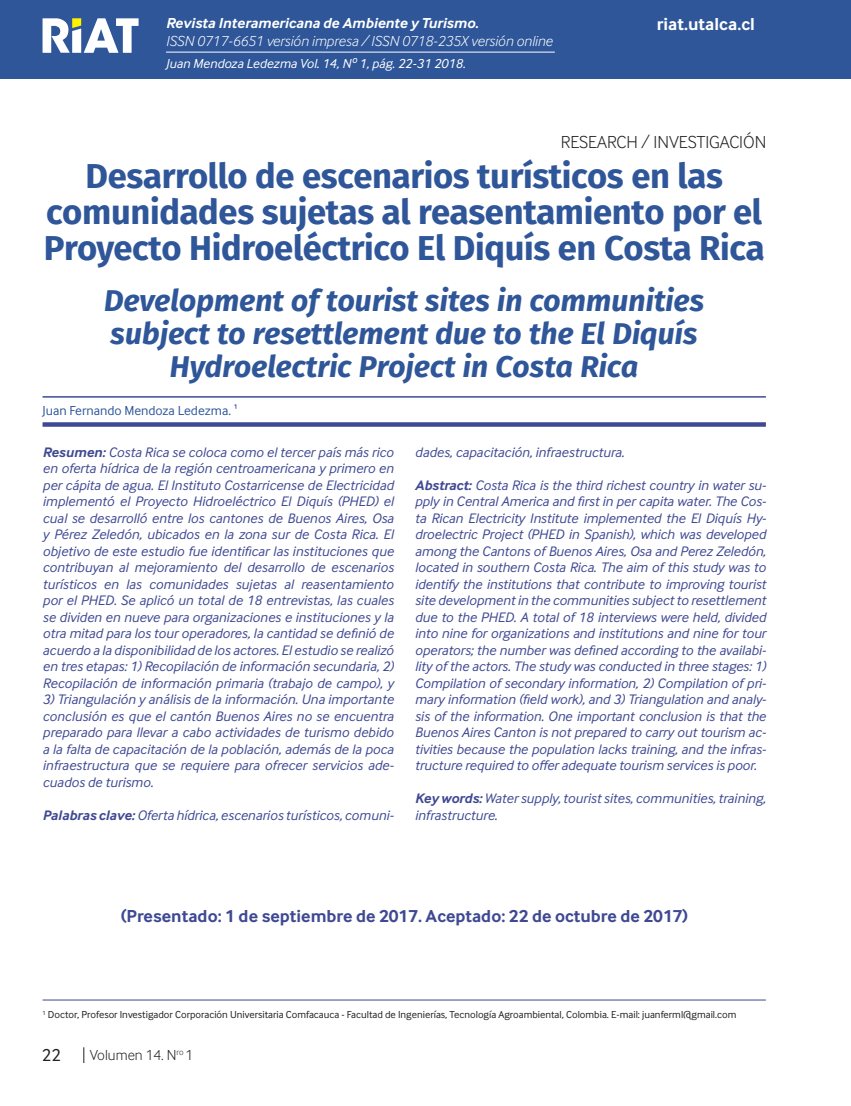
<style>
.page{position:relative;width:851px;height:1106px;background:#fff}
.page>*{position:absolute;margin:0;border:0;box-sizing:border-box;transform-origin:0 0}
.Titulo_Español{font:700 34.5px/36px "Fira Sans OT";letter-spacing:-.01em;color:#2f5699;text-align:center}
.titulo_ingles{font:italic 700 30px/33px "Fira Sans OT";color:#2f5699;text-align:center}
.PRESENTADO{font:700 18px "Inter Face";color:#3f4993}
.t1{font:300 18px "Inter Face";color:#231f20}
.t2{font:700 18px "Inter Face";color:#fff}
.t3{font:18px "Inter Face";color:#231f20}
.t4{font:italic 300 15px "Inter Face";color:#fff}
.t5{font:italic 700 15px "Inter Face";color:#fff}
.t6{font:300 15px "Inter Face";color:#231f20}
.RESUMEN{font:italic 14.25px/16.5px "Inter Face";color:#3f4993;text-align:justify}
.Cuño_de_pagina{font:italic 13.5px "Inter Face";color:#fff}
.AUTOR{font:13.5px "Inter Face";color:#2f5699}
.PIE_DE_PAGINA{font:10.5px "Inter Face";color:#231f20}
.s1{font-weight:700}
</style>
<div class="page">
<div style="left:0;top:0;width:850px;height:79px;background:#2f5699"></div>
<hr style="left:850px;top:0;width:1px;height:79px;background:#2f5699">
<hr style="left:166px;top:52px;width:388px;height:1px;background:#fff">
<svg style="left:43px;top:18px;width:95px;height:35px"></svg>
<svg style="left:83px;top:1047px;width:1px;height:16px"></svg>
<hr style="left:43px;top:396px;width:722px;height:1px;background:#3f4993">
<div style="left:43px;top:422px;width:722px;height:5px;background:#3f4993"></div>
<hr style="left:43px;top:999px;width:722px;height:1px;background:#3f4993">
<p class="t5" style="left:166px;top:15px;width:314px">Revista Interamericana de Ambiente y Turismo.</p>
<p class="t4" style="left:166px;top:33px;width:388px">ISSN 0717-6651 versión impresa / ISSN 0718-235X versión online</p>
<p class="Cuño_de_pagina" style="left:166px;top:56px;width:301px">Juan Mendoza Ledezma Vol. 14, Nº 1, pág. 22-31 2018.</p>
<p class="t2" style="left:656px;top:14px;width:99px">riat.utalca.cl</p>
<p class="t1" style="left:560px;top:132px;width:207px">RESEARCH / INVESTIGACIÓN</p>
<p class="Titulo_Español" style="left:44px;top:161px;width:722px">Desarrollo de escenarios turísticos en las comunidades sujetas al reasentamiento por el<br>Proyecto Hidroeléctrico El Diquís en Costa Rica</p>
<p class="titulo_ingles" style="left:104px;top:286px;width:601px">Development of tourist sites in communities</p>
<p class="titulo_ingles" style="left:111px;top:319px;width:588px">subject to resettlement due to the El Diquís<br>Hydroelectric Project in Costa Rica</p>
<p class="AUTOR" style="left:43px;top:402px;width:197px">Juan Fernando Mendoza Ledezma. 1</p>
<p class="RESUMEN" style="left:43px;top:444px;width:352px"><span class="s1">Resumen:</span> Costa Rica se coloca como el tercer país más rico en oferta hídrica de la región centroamericana y primero en per cápita de agua. El Instituto Costarricense de Electricidad implementó el Proyecto Hidroeléctrico El Diquís (PHED) el cual se desarrolló entre los cantones de Buenos Aires, Osa y Pérez Zeledón, ubicados en la zona sur de Costa Rica. El objetivo de este estudio fue identificar las instituciones que contribuyan al mejoramiento del desarrollo de escenarios turísticos en las comunidades sujetas al reasentamiento por el PHED. Se aplicó un total de 18 entrevistas, las cuales se dividen en nueve para organizaciones e instituciones y la otra mitad para los tour operadores, la cantidad se definió de acuerdo a la disponibilidad de los actores. El estudio se realizó en tres etapas: 1) Recopilación de información secundaria, 2)<br>Recopilación de información primaria (trabajo de campo), y</p>
<p class="RESUMEN" style="left:43px;top:691px;width:353px">3) Triangulación y análisis de la información. Una importante conclusión es que el cantón Buenos Aires no se encuentra preparado para llevar a cabo actividades de turismo debido a la falta de capacitación de la población, además de la poca infraestructura que se requiere para ofrecer servicios ade&shy;cuados de turismo.</p>
<p class="RESUMEN" style="left:43px;top:807px;width:353px"><span class="s1">Palabras clave:</span> Oferta hídrica, escenarios turísticos, comuni-</p>
<p class="RESUMEN" style="left:415px;top:444px;width:211px">dades, capacitación, infraestructura.</p>
<p class="RESUMEN" style="left:415px;top:477px;width:353px"><span class="s1">Abstract:</span> Costa Rica is the third richest country in water su&shy;pply in Central America and first in per capita water. The Cos&shy;ta Rican Electricity Institute implemented the El Diquís Hy&shy;droelectric Project (PHED in Spanish), which was developed among the Cantons of Buenos Aires, Osa and Perez Zeledón, located in southern Costa Rica. The aim of this study was to identify the institutions that contribute to improving tourist site development in the communities subject to resettlement due to the PHED. A total of 18 interviews were held, divided into nine for organizations and institutions and nine for tour operators; the number was defined according to the availabi&shy;lity of the actors. The study was conducted in three stages: 1)<br>Compilation of secondary information, 2) Compilation of pri&shy;mary information (field work), and 3) Triangulation and analy&shy;sis of the information. One important conclusion is that the Buenos Aires Canton is not prepared to carry out tourism ac&shy;tivities because the population lacks training, and the infras&shy;tructure required to offer adequate tourism services is poor.</p>
<p class="RESUMEN" style="left:415px;top:790px;width:352px"><span class="s1">Key words:</span> Water supply, tourist sites, communities, training, infrastructure.</p>
<p class="PRESENTADO" style="left:121px;top:905px;width:568px">(Presentado: 1 de septiembre de 2017. Aceptado: 22 de octubre de 2017)</p>
<p class="PIE_DE_PAGINA" style="left:43px;top:1008px;width:695px"><sup>1</sup> Doctor, Profesor Investigador Corporación Universitaria Comfacauca - Facultad de Ingenierías, Tecnología Agroambiental, Colombia. E-mail: juanferml@gmail.com</p>
<p class="t3" style="left:42px;top:1045px;width:21px">22</p>
<p class="t6" style="left:90px;top:1046px;width:105px">Volumen 14. N<sup>ro</sup> 1</p>
</div>
